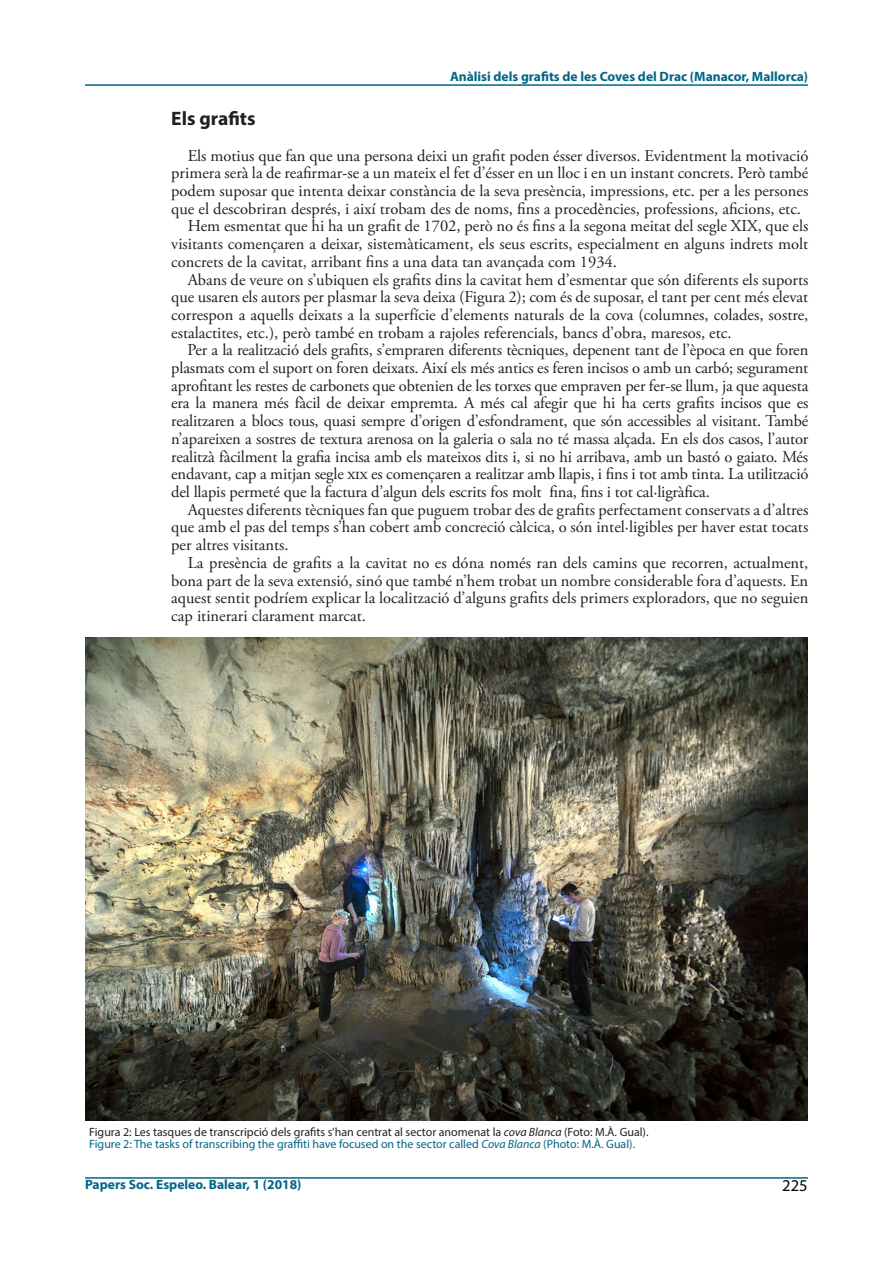
<style>
.page{position:relative;width:893px;height:1263px;background:#fff}
.page>*{position:absolute;margin:0;border:0;box-sizing:border-box;transform-origin:0 0}
.t1{font:700 19.5px "Myriad Pro";color:#231f20}
.t2{font:16.5px "Adobe Garamond Pro";color:#231f20}
.t3{font:16.5px "Myriad Pro";color:#000}
.t4{font:700 13.5px "Myriad Pro";color:#006585}
.t5{font:12px/12px "Myriad Pro";color:#231f20}
.s1{font-style:italic}
.s2{color:#006585}
.s3{font-style:italic;color:#006585}
</style>
<div class="page">
<hr style="left:85px;top:84px;width:723px;height:2px;background:#006585">
<hr style="left:85px;top:1177px;width:723px;height:2px;background:#006585">
<img style="left:85px;top:638px;width:723px;height:482px">
<p class="t4" style="left:450px;top:67px;width:360px">Anàlisi dels grafits de les Coves del Drac (Manacor, Mallorca)</p>
<p class="t1" style="left:171px;top:106px;width:86px">Els grafits</p>
<p class="t2" style="left:188px;top:145px;width:622px">Els motius que fan que una persona deixi un grafit poden ésser diversos. Evidentment la motivació</p>
<p class="t2" style="left:171px;top:163px;width:639px">primera serà la de reafirmar-se a un mateix el fet d’ésser en un lloc i en un instant concrets. Però també</p>
<p class="t2" style="left:171px;top:181px;width:638px">podem suposar que intenta deixar constància de la seva presència, impressions, etc. per a les persones</p>
<p class="t2" style="left:171px;top:199px;width:631px">que el descobriran després, i així trobam des de noms, fins a procedències, professions, aficions, etc.</p>
<p class="t2" style="left:188px;top:216px;width:622px">Hem esmentat que hi ha un grafit de 1702, però no és fins a la segona meitat del segle XIX, que els</p>
<p class="t2" style="left:171px;top:234px;width:638px">visitants començaren a deixar, sistemàticament, els seus escrits, especialment en alguns indrets molt</p>
<p class="t2" style="left:171px;top:252px;width:447px">concrets de la cavitat, arribant fins a una data tan avançada com 1934.</p>
<p class="t2" style="left:188px;top:269px;width:622px">Abans de veure on s’ubiquen els grafits dins la cavitat hem d’esmentar que són diferents els suports</p>
<p class="t2" style="left:171px;top:287px;width:638px">que usaren els autors per plasmar la seva deixa (Figura 2); com és de suposar, el tant per cent més elevat</p>
<p class="t2" style="left:171px;top:305px;width:639px">correspon a aquells deixats a la superfície d’elements naturals de la cova (columnes, colades, sostre,</p>
<p class="t2" style="left:171px;top:322px;width:562px">estalactites, etc.), però també en trobam a rajoles referencials, bancs d’obra, maresos, etc.</p>
<p class="t2" style="left:188px;top:340px;width:622px">Per a la realització dels grafits, s’empraren diferents tècniques, depenent tant de l’època en que foren</p>
<p class="t2" style="left:171px;top:358px;width:639px">plasmats com el suport on foren deixats. Així els més antics es feren incisos o amb un carbó; segurament</p>
<p class="t2" style="left:171px;top:376px;width:639px">aprofitant les restes de carbonets que obtenien de les torxes que empraven per fer-se llum, ja que aquesta</p>
<p class="t2" style="left:171px;top:393px;width:639px">era la manera més fàcil de deixar empremta. A més cal afegir que hi ha certs grafits incisos que es</p>
<p class="t2" style="left:171px;top:411px;width:639px">realitzaren a blocs tous, quasi sempre d’origen d’esfondrament, que són accessibles al visitant. També</p>
<p class="t2" style="left:171px;top:429px;width:639px">n’apareixen a sostres de textura arenosa on la galeria o sala no té massa alçada. En els dos casos, l’autor</p>
<p class="t2" style="left:171px;top:446px;width:638px">realitzà fàcilment la grafia incisa amb els mateixos dits i, si no hi arribava, amb un bastó o gaiato. Més</p>
<p class="t2" style="left:171px;top:464px;width:639px">endavant, cap a mitjan segle xix es començaren a realitzar amb llapis, i fins i tot amb tinta. La utilització</p>
<p class="t2" style="left:171px;top:482px;width:540px">del llapis permeté que la factura d’algun dels escrits fos molt fina, fins i tot cal·ligràfica.</p>
<p class="t2" style="left:188px;top:500px;width:622px">Aquestes diferents tècniques fan que puguem trobar des de grafits perfectament conservats a d’altres</p>
<p class="t2" style="left:171px;top:517px;width:639px">que amb el pas del temps s’han cobert amb concreció càlcica, o són intel·ligibles per haver estat tocats</p>
<p class="t2" style="left:171px;top:535px;width:119px">per altres visitants.</p>
<p class="t2" style="left:188px;top:553px;width:622px">La presència de grafits a la cavitat no es dóna només ran dels camins que recorren, actualment,</p>
<p class="t2" style="left:171px;top:570px;width:638px">bona part de la seva extensió, sinó que també n’hem trobat un nombre considerable fora d’aquests. En</p>
<p class="t2" style="left:171px;top:588px;width:639px">aquest sentit podríem explicar la localització d’alguns grafits dels primers exploradors, que no seguien</p>
<p class="t2" style="left:171px;top:606px;width:196px">cap itinerari clarament marcat.</p>
<p class="t5" style="left:89px;top:1126px;width:561px">Figura 2: Les tasques de transcripció dels grafits s’han centrat al sector anomenat la <span class="s1">cova Blanca</span> (Foto: M.À. Gual).<br><span class="s2">Figure 2: The tasks of transcribing the graffiti have focused on the sector called</span> <span class="s3">Cova Blanca</span> <span class="s2">(Photo: M.À. Gual).</span></p>
<p class="t4" style="left:85px;top:1176px;width:218px">Papers Soc. Espeleo. Balear, 1 (2018)</p>
<p class="t3" style="left:782px;top:1175px;width:27px">225</p>
</div>
